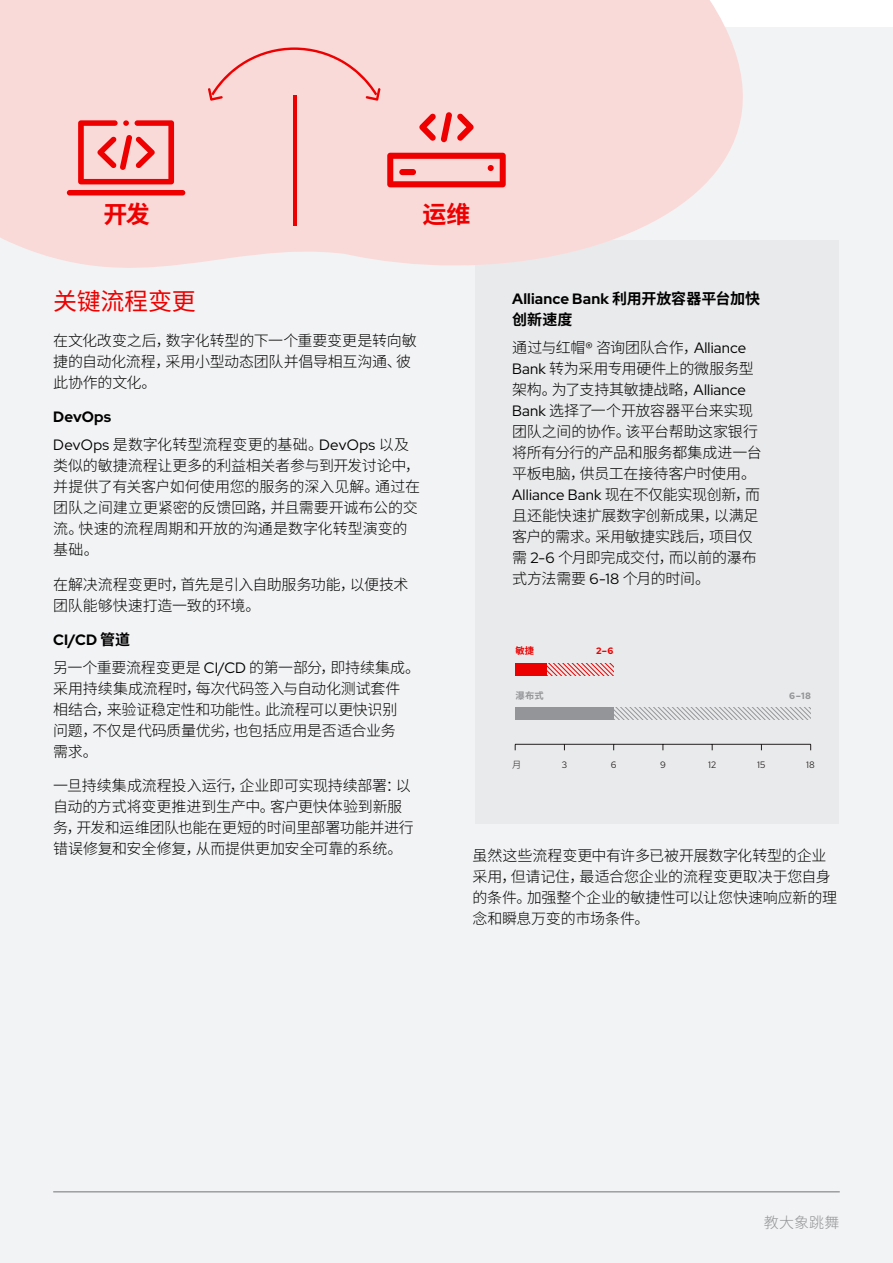
<style>
.page{position:relative;width:893px;height:1263px;background:#fff}
.page>*{position:absolute;margin:0;border:0;box-sizing:border-box;transform-origin:0 0}
.subhead3{font:24px "Noto Sans CJ Ksc";letter-spacing:-.01em;color:#e00}
.subhead3-2{font:700 24px "Noto Sans CJ Ksc";color:#e00}
.text{font:300 15px/21px "Noto Sans CJ Ksc";letter-spacing:-.015em;color:#000}
.subhead_small{font:700 15px/21px "Noto Sans CJ Ksc";color:#000}
.subhead_small-2{font:700 15px "Red Hat Display";letter-spacing:.01em;color:#000}
.Body{font:300 15px "Noto Sans CJ Ksc";letter-spacing:.01em;color:#939598}
.Body-2{font:9.3px "Red Hat Text";color:#231f20}
.Body-3{font:700 9.3px "Red Hat Text";color:#939598}
.Body-4{font:700 9.3px "Noto Sans CJ Ksc";color:#939598}
.Body-5{font:700 9.3px "Red Hat Text";color:#ed0000}
.Body-6{font:700 9.3px "Noto Sans CJ Ksc";color:#ed0000}
.Body-7{font:300 9.3px "Noto Sans CJ Ksc";color:#231f20}
.s1{font-family:"Red Hat Display";font-weight:400}
.s2{font-family:"Noto Sans CJ Ksc"}
.s3{font-family:"Red Hat Display"}
</style>
<div class="page">
<div style="left:0;top:27px;width:893px;height:1236px;background:#f2f3f4"></div>
<div style="left:475px;top:240px;width:364px;height:584px;background:#e9eaeb"></div>
<svg style="left:0;top:0;width:743px;height:268px;background:#f9dada"></svg>
<hr style="left:293px;top:95px;width:3px;height:130px;background:#ed0000">
<svg style="left:208px;top:47px;width:173px;height:54px;background:#f9caca"></svg>
<hr style="left:53px;top:1191px;width:787px;height:1px;background:#939598">
<svg style="left:614px;top:707px;width:197px;height:12px"></svg>
<svg style="left:547px;top:664px;width:67px;height:11px"></svg>
<hr style="left:515px;top:744px;width:296px;height:1px;background:#231f20">
<div style="left:515px;top:663px;width:32px;height:12px;background:#ed0000"></div>
<div style="left:515px;top:707px;width:99px;height:12px;background:#939598"></div>
<div style="left:67px;top:190px;width:118px;height:5px;background:#e00;border-radius:3px"></div>
<svg style="left:78px;top:120px;width:96px;height:64px;background:#f58c8c"></svg>
<svg style="left:387px;top:153px;width:119px;height:34px;background:#f47d7d"></svg>
<div style="left:399px;top:169px;width:17px;height:6px;background:#e00;border-radius:3px"></div>
<svg style="left:419px;top:112px;width:55px;height:30px;background:#f58c8c"></svg>
<p class="subhead3-2" style="left:104px;top:201px;width:48px">开发</p>
<p class="subhead3-2" style="left:422px;top:201px;width:50px">运维</p>
<p class="subhead3" style="left:53px;top:288px;width:144px">关键流程变更</p>
<p class="text" style="left:53px;top:330px;width:365px">在文化改变之后，数字化转型的下一个重要变更是转向敏捷的自动化流程，采用小型动态团队并倡导相互沟通、彼此协作的文化。</p>
<p class="subhead_small-2" style="left:53px;top:407px;width:60px">DevOps</p>
<p class="text" style="left:53px;top:434px;width:369px"><span class="s1">DevOps</span> 是数字化转型流程变更的基础。<span class="s1">DevOps</span> 以及类似的敏捷流程让更多的利益相关者参与到开发讨论中，并提供了有关客户如何使用您的服务的深入见解。通过在团队之间建立更紧密的反馈回路，并且需要开诚布公的交流。快速的流程周期和开放的沟通是数字化转型演变的基础。</p>
<p class="text" style="left:53px;top:574px;width:357px">在解决流程变更时，首先是引入自助服务功能，以便技术团队能够快速打造一致的环境。</p>
<p class="subhead_small-2" style="left:53px;top:630px;width:79px">CI/CD <span class="s2">管道</span></p>
<p class="text" style="left:53px;top:657px;width:369px">另一个重要流程变更是 <span class="s1">CI/CD</span> 的第一部分，即持续集成。采用持续集成流程时，每次代码签入与自动化测试套件<br>相结合，来验证稳定性和功能性。此流程可以更快识别<br>问题，不仅是代码质量优劣，也包括应用是否适合业务<br>需求。</p>
<p class="text" style="left:53px;top:776px;width:362px">一旦持续集成流程投入运行，企业即可实现持续部署：以自动的方式将变更推进到生产中。客户更快体验到新服务，开发和运维团队也能在更短的时间里部署功能并进行错误修复和安全修复，从而提供更加安全可靠的系统。</p>
<p class="subhead_small" style="left:512px;top:288px;width:249px"><span class="s3">Alliance Bank</span> 利用开放容器平台加快创新速度</p>
<p class="text" style="left:512px;top:337px;width:251px">通过与红帽<span class="s1">®</span> 咨询团队合作，<span class="s1">Alliance<br>Bank</span> 转为采用专用硬件上的微服务型架构。为了支持其敏捷战略，<span class="s1">Alliance<br>Bank</span> 选择了一个开放容器平台来实现团队之间的协作。该平台帮助这家银行将所有分行的产品和服务都集成进一台平板电脑，供员工在接待客户时使用。<br><span class="s1">Alliance Bank</span> 现在不仅能实现创新，而且还能快速扩展数字创新成果，以满足客户的需求。采用敏捷实践后，项目仅需 <span class="s1">2-6</span> 个月即完成交付，而以前的瀑布式方法需要 <span class="s1">6-18</span> 个月的时间。</p>
<p class="Body-6" style="left:515px;top:645px;width:20px">敏捷</p>
<p class="Body-5" style="left:596px;top:645px;width:19px">2–6</p>
<p class="Body-4" style="left:515px;top:691px;width:30px">瀑布式</p>
<p class="Body-3" style="left:789px;top:690px;width:23px">6–18</p>
<p class="Body-7" style="left:512px;top:760px;width:11px">月</p>
<p class="Body-2" style="left:562px;top:759px;width:7px">3</p>
<p class="Body-2" style="left:611px;top:759px;width:7px">6</p>
<p class="Body-2" style="left:660px;top:759px;width:7px">9</p>
<p class="Body-2" style="left:708px;top:759px;width:10px">12</p>
<p class="Body-2" style="left:757px;top:759px;width:10px">15</p>
<p class="Body-2" style="left:806px;top:759px;width:10px">18</p>
<p class="text" style="left:472px;top:846px;width:366px">虽然这些流程变更中有许多已被开展数字化转型的企业采用，但请记住，最适合您企业的流程变更取决于您自身的条件。加强整个企业的敏捷性可以让您快速响应新的理念和瞬息万变的市场条件。</p>
<p class="Body" style="left:764px;top:1214px;width:77px">教大象跳舞</p>
</div>
